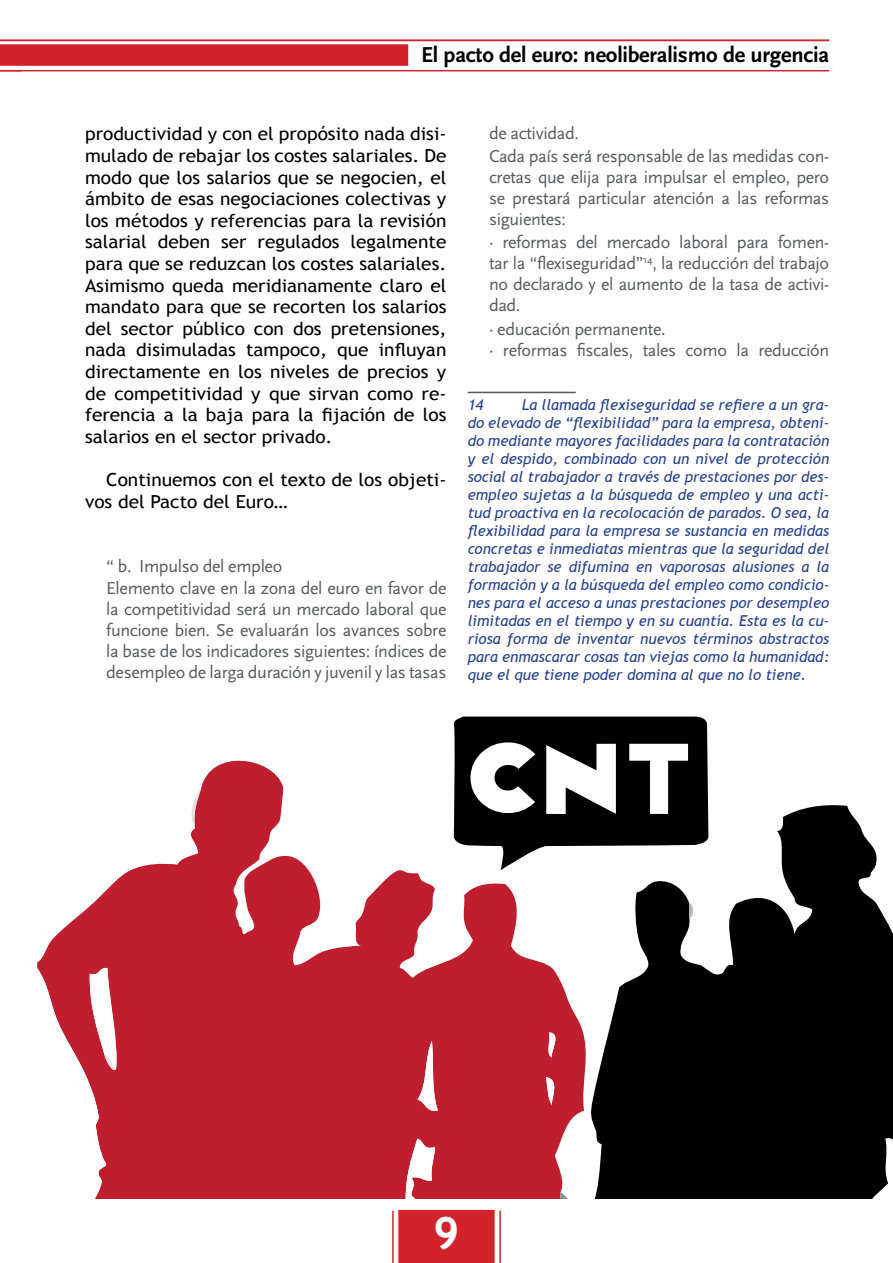
<style>
.page{position:relative;width:893px;height:1263px;background:#fff}
.page>*{position:absolute;margin:0;border:0;box-sizing:border-box;transform-origin:0 0}
.t1{font:700 45px "Trebuchet MS";color:#fff}
.t2{font:700 22.5px "Scala Sans";letter-spacing:-.01em;color:#000}
.t3{font:18px/21.6px "Trebuchet MS";color:#000;text-align:justify;scale:1.06 1}
.t4{font:18px/21.1px "Scala Sans";letter-spacing:-.02em;color:#58595b}
.t5{font:italic 15px/18px "Trebuchet MS";color:#25408f;text-align:justify}
</style>
<div class="page">
<hr style="left:0;top:70px;width:829px;height:1px;background:#d2232a">
<div style="left:398px;top:1210px;width:97px;height:53px;background:#d2232a"></div>
<hr style="left:499px;top:1210px;width:2px;height:53px;background:#d2232a">
<hr style="left:392px;top:1210px;width:2px;height:53px;background:#d2232a">
<hr style="left:0;top:40px;width:829px;height:1px;background:#d2232a">
<svg style="left:0;top:44px;width:408px;height:26px"></svg>
<hr style="left:468px;top:392px;width:108px;height:1px;background:#58595b">
<svg style="left:592px;top:805px;width:301px;height:394px;fill:#000"></svg>
<svg style="left:689px;top:902px;width:5px;height:17px"></svg>
<svg style="left:37px;top:760px;width:555px;height:439px;fill:#be1e2d"></svg>
<svg style="left:559px;top:1192px;width:10px;height:7px"></svg>
<svg style="left:546px;top:1077px;width:15px;height:28px"></svg>
<svg style="left:545px;top:1032px;width:17px;height:25px"></svg>
<svg style="left:417px;top:1041px;width:21px;height:72px"></svg>
<svg style="left:405px;top:1138px;width:30px;height:61px"></svg>
<svg style="left:187px;top:789px;width:14px;height:39px"></svg>
<svg style="left:37px;top:967px;width:82px;height:232px"></svg>
<svg style="left:294px;top:716px;width:537px;height:154px"></svg>
<h2 class="t2" style="left:421px;top:43px;width:410px">El pacto del euro: neoliberalismo de urgencia</h2>
<p class="t3" style="left:85px;top:123px;width:342px">productividad y con el propósito nada disi&shy;mulado de rebajar los costes salariales. De modo que los salarios que se negocien, el ámbito de esas negociaciones colectivas y los métodos y referencias para la revisión salarial deben ser regulados legalmente para que se reduzcan los costes salariales.<br>Asimismo queda meridianamente claro el mandato para que se recorten los salarios del sector público con dos pretensiones, nada disimuladas tampoco, que influyan directamente en los niveles de precios y de competitividad y que sirvan como re&shy;ferencia a la baja para la fijación de los salarios en el sector privado.</p>
<p class="t3" style="left:85px;top:469px;width:342px;text-indent:21px">Continuemos con el texto de los objeti&shy;vos del Pacto del Euro…</p>
<p class="t4" style="left:106px;top:556px;width:342px">“ b. Impulso del empleo<br>Elemento clave en la zona del euro en favor de la competitividad será un mercado laboral que funcione bien. Se evaluarán los avances sobre la base de los indicadores siguientes: índices de desempleo de larga duración y juvenil y las tasas</p>
<p class="t4" style="left:489px;top:122px;width:342px;line-height:23.1px">de actividad.<br>Cada país será responsable de las medidas con-</p>
<p class="t4" style="left:489px;top:167px;width:342px;text-align:justify">cretas que elija para impulsar el empleo, pero se prestará particular atención a las reformas siguientes:</p>
<p class="t4" style="left:489px;top:232px;width:342px;text-align:justify">· reformas del mercado laboral para fomen&shy;tar la “flexiseguridad”<sup>14</sup>, la reducción del trabajo no declarado y el aumento de la tasa de activi&shy;dad.</p>
<p class="t4" style="left:489px;top:319px;width:342px;line-height:21.6px">· educación permanente.<br>· reformas fiscales, tales como la reducción</p>
<p class="t5" style="left:468px;top:396px;width:363px;text-indent:54px">La llamada flexiseguridad se refiere a un gra&shy;do elevado de “flexibilidad” para la empresa, obteni&shy;do mediante mayores facilidades para la contratación y el despido, combinado con un nivel de protección social al trabajador a través de prestaciones por des&shy;empleo sujetas a la búsqueda de empleo y una acti&shy;tud proactiva en la recolocación de parados. O sea, la flexibilidad para la empresa se sustancia en medidas concretas e inmediatas mientras que la seguridad del trabajador se difumina en vaporosas alusiones a la formación y a la búsqueda del empleo como condicio&shy;nes para el acceso a unas prestaciones por desempleo limitadas en el tiempo y en su cuantía. Esta es la cu&shy;riosa forma de inventar nuevos términos abstractos para enmascarar cosas tan viejas como la humanidad: que el que tiene poder domina al que no lo tiene.</p>
<p class="t5" style="left:468px;top:396px;width:17px">14</p>
<h1 class="t1" style="left:433px;top:1204px;width:28px">9</h1>
</div>
